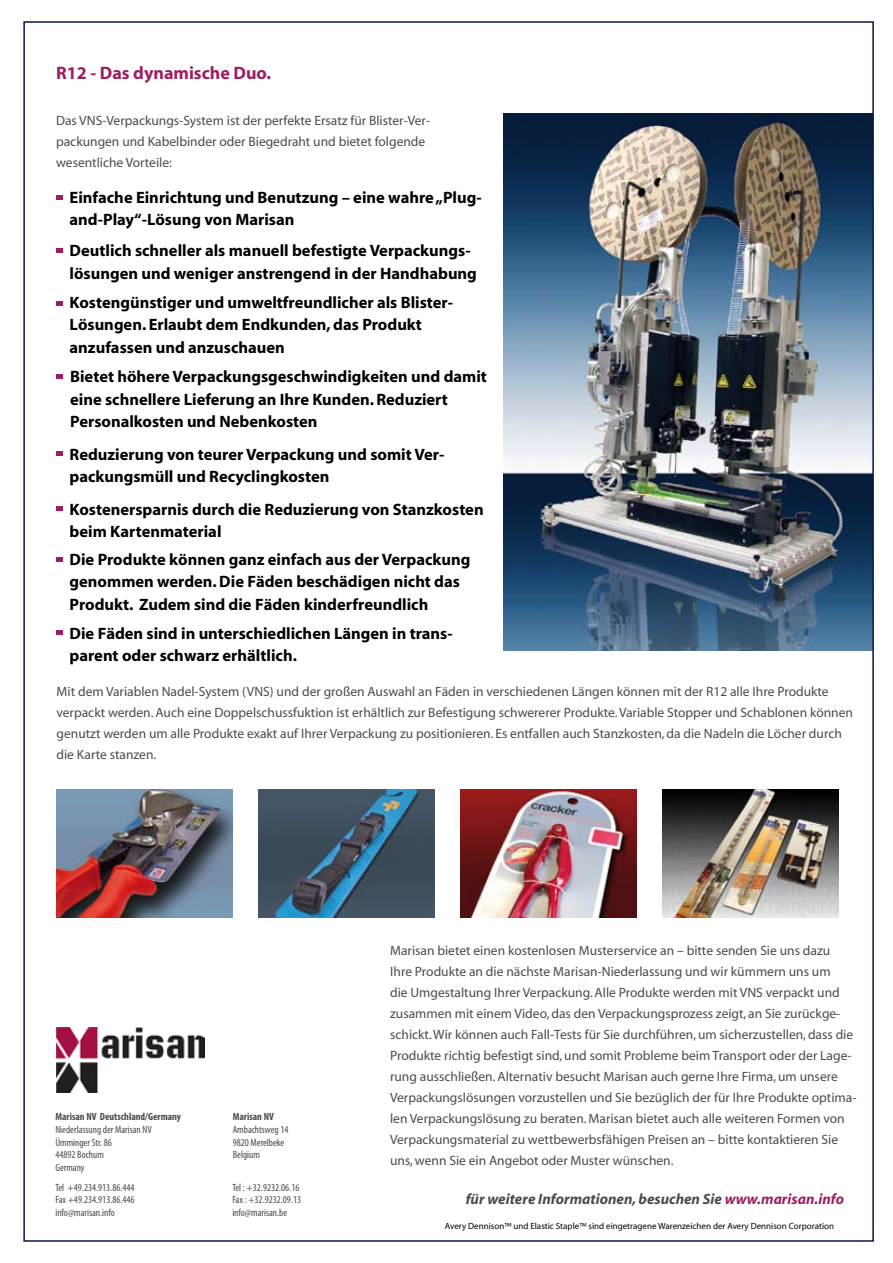
<style>
.page{position:relative;width:893px;height:1263px;background:#fff}
.page>*{position:absolute;margin:0;border:0;box-sizing:border-box;transform-origin:0 0}
.t1{font:700 18px "Myriad";color:#9d1f62}
.t2{font:700 16.5px/22.5px "Myriad";color:#000}
.t3{font:italic 700 15px "Myriad";color:#4b4b4d}
.t4{font:13.5px/21px "Myriad";color:#4b4b4d}
.t5{font:condensed 10.5px/12.6px "Myriad Pro";color:#4b4b4d}
.t6{font:700 condensed 10.5px "Myriad Pro";color:#4b4b4d}
.t7{font:9px "Myriad";color:#000}
.s1{color:#9d1f62}
</style>
<div class="page">
<img style="left:504px;top:113px;width:367px;height:537px">
<img style="left:56px;top:790px;width:177px;height:127px">
<img style="left:258px;top:790px;width:177px;height:127px">
<img style="left:460px;top:790px;width:177px;height:127px">
<img style="left:663px;top:790px;width:176px;height:127px">
<img style="left:56px;top:1027px;width:148px;height:65px">
<svg style="left:56px;top:451px;width:6px;height:5px"></svg>
<svg style="left:56px;top:195px;width:6px;height:5px"></svg>
<svg style="left:56px;top:374px;width:6px;height:5px"></svg>
<svg style="left:56px;top:249px;width:6px;height:4px"></svg>
<svg style="left:56px;top:506px;width:6px;height:5px"></svg>
<svg style="left:56px;top:301px;width:6px;height:5px"></svg>
<svg style="left:56px;top:557px;width:6px;height:5px"></svg>
<svg style="left:56px;top:630px;width:6px;height:5px"></svg>
<h1 class="t1" style="left:56px;top:63px;width:216px">R12 - Das dynamische Duo.</h1>
<p class="t4" style="left:56px;top:111px;width:376px">Das VNS-Verpackungs-System ist der perfekte Ersatz für Blister-Ver&shy;packungen und Kabelbinder oder Biegedraht und bietet folgende wesentliche Vorteile:</p>
<p class="t2" style="left:70px;top:186px;width:414px">Einfache Einrichtung und Benutzung – eine wahre „Plug&shy;and-Play“-Lösung von Marisan</p>
<p class="t2" style="left:70px;top:240px;width:409px">Deutlich schneller als manuell befestigte Verpackungs&shy;lösungen und weniger anstrengend in der Handhabung</p>
<p class="t2" style="left:70px;top:292px;width:385px">Kostengünstiger und umweltfreundlicher als Blister-<br>Lösungen. Erlaubt dem Endkunden, das Produkt anzufassen und anzuschauen</p>
<p class="t2" style="left:70px;top:366px;width:418px">Bietet höhere Verpackungsgeschwindigkeiten und damit eine schnellere Lieferung an Ihre Kunden. Reduziert<br>Personalkosten und Nebenkosten</p>
<p class="t2" style="left:70px;top:443px;width:376px">Reduzierung von teurer Verpackung und somit Ver&shy;packungsmüll und Recyclingkosten</p>
<p class="t2" style="left:70px;top:498px;width:416px">Kostenersparnis durch die Reduzierung von Stanzkosten beim Kartenmaterial</p>
<p class="t2" style="left:70px;top:548px;width:402px">Die Produkte können ganz einfach aus der Verpackung genommen werden. Die Fäden beschädigen nicht das<br>Produkt. Zudem sind die Fäden kinderfreundlich</p>
<p class="t2" style="left:70px;top:622px;width:385px">Die Fäden sind in unterschiedlichen Längen in trans&shy;parent oder schwarz erhältlich.</p>
<p class="t4" style="left:57px;top:681px;width:798px">Mit dem Variablen Nadel-System (VNS) und der großen Auswahl an Fäden in verschiedenen Längen können mit der R12 alle Ihre Produkte verpackt werden. Auch eine Doppelschussfuktion ist erhältlich zur Befestigung schwererer Produkte. Variable Stopper und Schablonen können genutzt werden um alle Produkte exakt auf Ihrer Verpackung zu positionieren. Es entfallen auch Stanzkosten, da die Nadeln die Löcher durch die Karte stanzen.</p>
<p class="t6" style="left:55px;top:1110px;width:127px">Marisan NV Deutschland/Germany</p>
<p class="t5" style="left:55px;top:1123px;width:98px">Niederlassung der Marisan NV<br>Ümminger Str. 86<br>44892 Bochum<br>Germany</p>
<p class="t5" style="left:55px;top:1181px;width:81px;text-align:justify">Tel +49.234.913.86.444<br>Fax +49.234.913.86.446 info@marisan.info</p>
<p class="t5" style="left:232px;top:1181px;width:70px">Tel : +32.9232.06.16<br>Fax : +32.9232.09.13 info@marisan.be</p>
<p class="t6" style="left:233px;top:1110px;width:43px">Marisan NV</p>
<p class="t5" style="left:233px;top:1123px;width:57px">Ambachtsweg 14<br>9820 Merelbeke<br>Belgium</p>
<p class="t4" style="left:390px;top:941px;width:468px">Marisan bietet einen kostenlosen Musterservice an – bitte senden Sie uns dazu<br>Ihre Produkte an die nächste Marisan-Niederlassung und wir kümmern uns um<br>die Umgestaltung Ihrer Verpackung. Alle Produkte werden mit VNS verpackt und zusammen mit einem Video, das den Verpackungsprozess zeigt, an Sie zurückge&shy;schickt. Wir können auch Fall-Tests für Sie durchführen, um sicherzustellen, dass die Produkte richtig befestigt sind, und somit Probleme beim Transport oder der Lage&shy;rung ausschließen. Alternativ besucht Marisan auch gerne Ihre Firma, um unsere Verpackungslösungen vorzustellen und Sie bezüglich der für Ihre Produkte optima&shy;len Verpackungslösung zu beraten. Marisan bietet auch alle weiteren Formen von Verpackungsmaterial zu wettbewerbsfähigen Preisen an – bitte kontaktieren Sie uns, wenn Sie ein Angebot oder Muster wünschen.</p>
<p class="t3" style="left:466px;top:1191px;width:380px">für weitere Informationen, besuchen Sie <span class="s1">www.marisan.info</span></p>
<p class="t7" style="left:445px;top:1221px;width:391px">Avery Dennison™ und Elastic Staple™ sind eingetragene Warenzeichen der Avery Dennison Corporation</p>
</div>
